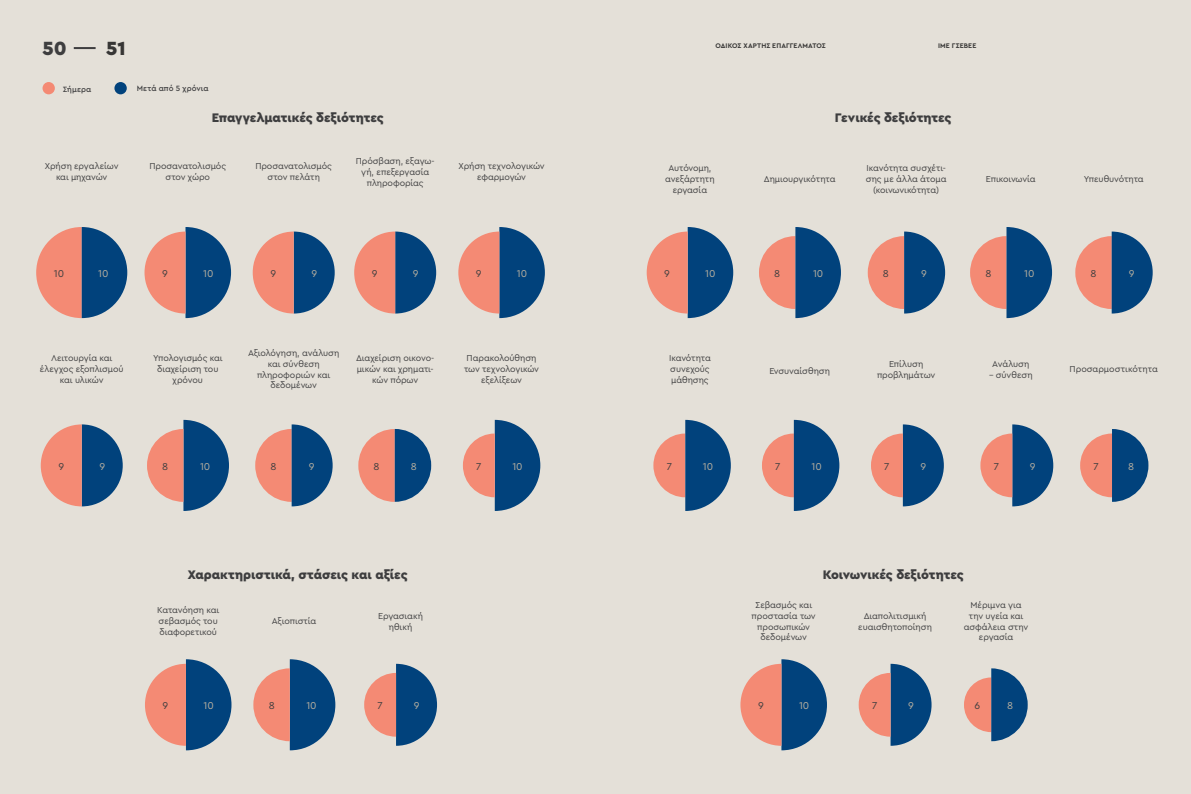
<style>
.page{position:relative;width:1191px;height:794px;background:#e4e0d8}
.page>*{position:absolute;margin:0;border:0;box-sizing:border-box;transform-origin:0 0}
.t1{font:900 20px "Cera Pro";color:#3e3e3f}
.t2{font:900 13px "Cera Pro";letter-spacing:-.005em;color:#3e3e3f}
.t3{font:10.4px "Cera Pro";letter-spacing:-.01em;color:#b9b09f}
.t4{font:10.4px "Cera Pro";color:#3e3e3f}
.t5{font:9px/10.8px "Cera Pro";letter-spacing:-.01em;color:#3e3e3f;text-align:center}
.t6{font:500 8px "Cera Pro";letter-spacing:.01em;color:#3e3e3f}
.t7{font:700 7px "Cera Pro";letter-spacing:.015em;color:#3e3e3f}
</style>
<div class="page">
<hr style="left:74px;top:47px;width:22px;height:2px;background:#3e3e3f">
<svg style="left:253px;top:231px;width:82px;height:82px"></svg>
<svg style="left:354px;top:231px;width:82px;height:82px"></svg>
<svg style="left:41px;top:424px;width:82px;height:82px"></svg>
<div style="left:43px;top:82px;width:12px;height:12px;background:#f48a74;border-radius:50%"></div>
<div style="left:114px;top:82px;width:13px;height:12px;background:#01427c;border-radius:50%"></div>
<svg style="left:463px;top:420px;width:77px;height:91px"></svg>
<svg style="left:867px;top:231px;width:78px;height:82px"></svg>
<svg style="left:1075px;top:231px;width:77px;height:82px"></svg>
<svg style="left:255px;top:424px;width:78px;height:82px"></svg>
<svg style="left:36px;top:227px;width:91px;height:91px"></svg>
<svg style="left:144px;top:227px;width:87px;height:91px"></svg>
<svg style="left:458px;top:227px;width:87px;height:91px"></svg>
<svg style="left:147px;top:420px;width:82px;height:91px"></svg>
<svg style="left:358px;top:429px;width:73px;height:73px"></svg>
<svg style="left:646px;top:227px;width:87px;height:91px"></svg>
<svg style="left:759px;top:227px;width:82px;height:91px"></svg>
<svg style="left:970px;top:227px;width:82px;height:91px"></svg>
<svg style="left:653px;top:420px;width:78px;height:91px"></svg>
<svg style="left:762px;top:420px;width:77px;height:91px"></svg>
<svg style="left:871px;top:424px;width:73px;height:82px"></svg>
<svg style="left:980px;top:424px;width:73px;height:82px"></svg>
<svg style="left:1080px;top:429px;width:68px;height:73px"></svg>
<svg style="left:964px;top:668px;width:63px;height:73px"></svg>
<svg style="left:740px;top:659px;width:87px;height:91px"></svg>
<svg style="left:858px;top:664px;width:73px;height:82px"></svg>
<svg style="left:145px;top:659px;width:86px;height:91px"></svg>
<svg style="left:253px;top:659px;width:82px;height:91px"></svg>
<svg style="left:364px;top:664px;width:73px;height:82px"></svg>
<p class="t1" style="left:43px;top:35px;width:26px">50</p>
<h1 class="t1" style="left:106px;top:35px;width:21px">51</h1>
<p class="t7" style="left:715px;top:41px;width:112px">ΟΔΙΚΟΣ ΧΑΡΤΗΣ ΕΠΑΓΓΕΛΜΑΤΟΣ</p>
<p class="t7" style="left:938px;top:41px;width:40px">ΙΜΕ ΓΣΕΒΕΕ</p>
<p class="t6" style="left:63px;top:84px;width:30px">Σήμερα</p>
<p class="t6" style="left:137px;top:83px;width:73px">Μετά από 5 χρόνια</p>
<p class="t5" style="left:45px;top:160px;width:75px">Χρήση εργαλείων και μηχανών</p>
<p class="t2" style="left:212px;top:109px;width:173px">Επαγγελματικές δεξιότητες</p>
<p class="t5" style="left:149px;top:160px;width:78px">Προσανατολισμός στον χώρο</p>
<p class="t5" style="left:356px;top:155px;width:80px">Πρόσβαση, εξαγω&shy;γή, επεξεργασία πληροφορίας</p>
<p class="t5" style="left:255px;top:160px;width:78px">Προσανατολισμός στον πελάτη</p>
<p class="t5" style="left:458px;top:160px;width:88px">Χρήση τεχνολογικών εφαρμογών</p>
<p class="t2" style="left:835px;top:109px;width:118px">Γενικές δεξιότητες</p>
<p class="t5" style="left:668px;top:163px;width:44px">Αυτόνομη,</p>
<p class="t5" style="left:665px;top:173px;width:51px">ανεξάρτητη εργασία</p>
<p class="t5" style="left:764px;top:173px;width:73px">Δημιουργικότητα</p>
<p class="t5" style="left:1083px;top:173px;width:62px">Υπευθυνότητα</p>
<p class="t5" style="left:866px;top:163px;width:82px">Ικανότητα συσχέτι&shy;σης με άλλα άτομα (κοινωνικότητα)</p>
<p class="t5" style="left:986px;top:173px;width:51px">Επικοινωνία</p>
<p class="t4" style="left:54px;top:266px;width:12px">10</p>
<p class="t3" style="left:98px;top:266px;width:12px">10</p>
<p class="t4" style="left:162px;top:266px;width:7px">9</p>
<p class="t3" style="left:203px;top:266px;width:12px">10</p>
<p class="t4" style="left:476px;top:266px;width:7px">9</p>
<p class="t3" style="left:517px;top:266px;width:12px">10</p>
<p class="t4" style="left:270px;top:266px;width:7px">9</p>
<p class="t3" style="left:311px;top:266px;width:7px">9</p>
<p class="t4" style="left:372px;top:266px;width:7px">9</p>
<p class="t3" style="left:413px;top:266px;width:7px">9</p>
<p class="t4" style="left:664px;top:266px;width:7px">9</p>
<p class="t3" style="left:705px;top:266px;width:12px">10</p>
<p class="t4" style="left:774px;top:266px;width:8px">8</p>
<p class="t3" style="left:813px;top:266px;width:12px">10</p>
<p class="t4" style="left:985px;top:266px;width:8px">8</p>
<p class="t3" style="left:1024px;top:266px;width:12px">10</p>
<p class="t4" style="left:883px;top:266px;width:8px">8</p>
<p class="t3" style="left:921px;top:266px;width:7px">9</p>
<p class="t4" style="left:1090px;top:266px;width:8px">8</p>
<p class="t3" style="left:1128px;top:266px;width:7px">9</p>
<p class="t5" style="left:40px;top:352px;width:85px">Λειτουργία και έλεγχος εξοπλισμού και υλικών</p>
<p class="t5" style="left:153px;top:352px;width:71px">Υπολογισμός και διαχείριση του χρόνου</p>
<p class="t5" style="left:248px;top:347px;width:93px">Αξιολόγηση, ανάλυση και σύνθεση πληροφοριών και δεδομένων</p>
<p class="t5" style="left:356px;top:352px;width:80px">Διαχείριση οικονο&shy;μικών και χρηματι&shy;κών πόρων</p>
<p class="t5" style="left:464px;top:352px;width:77px">Παρακολούθηση των τεχνολογικών εξελίξεων</p>
<p class="t5" style="left:669px;top:352px;width:43px;text-align:left">Iκανότητα συνεχούς μάθησης</p>
<p class="t5" style="left:769px;top:365px;width:62px">Ενσυναίσθηση</p>
<p class="t5" style="left:877px;top:358px;width:60px">Επίλυση προβλημάτων</p>
<p class="t5" style="left:992px;top:358px;width:39px">Ανάλυση</p>
<p class="t5" style="left:989px;top:369px;width:45px">– σύνθεση</p>
<p class="t5" style="left:1069px;top:363px;width:90px">Προσαρμοστικότητα</p>
<p class="t4" style="left:58px;top:459px;width:7px">9</p>
<p class="t3" style="left:99px;top:459px;width:7px">9</p>
<p class="t4" style="left:162px;top:459px;width:8px">8</p>
<p class="t3" style="left:200px;top:459px;width:12px">10</p>
<p class="t4" style="left:374px;top:459px;width:8px">8</p>
<p class="t3" style="left:411px;top:459px;width:8px">8</p>
<p class="t4" style="left:270px;top:459px;width:8px">8</p>
<p class="t3" style="left:309px;top:459px;width:7px">9</p>
<p class="t4" style="left:476px;top:459px;width:7px">7</p>
<p class="t3" style="left:512px;top:459px;width:12px">10</p>
<p class="t4" style="left:666px;top:459px;width:7px">7</p>
<p class="t3" style="left:703px;top:459px;width:12px">10</p>
<p class="t4" style="left:775px;top:459px;width:7px">7</p>
<p class="t3" style="left:811px;top:459px;width:12px">10</p>
<p class="t4" style="left:884px;top:459px;width:7px">7</p>
<p class="t3" style="left:920px;top:459px;width:7px">9</p>
<p class="t4" style="left:993px;top:459px;width:7px">7</p>
<p class="t3" style="left:1030px;top:459px;width:7px">9</p>
<p class="t4" style="left:1093px;top:459px;width:7px">7</p>
<p class="t3" style="left:1128px;top:459px;width:8px">8</p>
<p class="t2" style="left:188px;top:566px;width:221px">Χαρακτηριστικά, στάσεις και αξίες</p>
<p class="t5" style="left:157px;top:604px;width:64px;text-align:left">Κατανόηση και σεβασμός του διαφορετικού</p>
<p class="t5" style="left:272px;top:615px;width:46px">Αξιοπιστία</p>
<p class="t5" style="left:378px;top:610px;width:46px">Εργασιακή ηθική</p>
<p class="t2" style="left:822px;top:566px;width:143px">Κοινωνικές δεξιότητες</p>
<p class="t5" style="left:751px;top:599px;width:66px">Σεβασμός και προστασία των προσωπικών δεδομένων</p>
<p class="t5" style="left:858px;top:610px;width:75px">Διαπολιτισμική ευαισθητοποίηση</p>
<p class="t5" style="left:964px;top:599px;width:66px">Μέριμνα για την υγεία και ασφάλεια στην εργασία</p>
<p class="t4" style="left:163px;top:698px;width:7px">9</p>
<p class="t3" style="left:204px;top:698px;width:12px">10</p>
<p class="t4" style="left:269px;top:698px;width:8px">8</p>
<p class="t3" style="left:306px;top:698px;width:12px">10</p>
<p class="t4" style="left:377px;top:698px;width:7px">7</p>
<p class="t3" style="left:414px;top:698px;width:7px">9</p>
<p class="t4" style="left:758px;top:698px;width:7px">9</p>
<p class="t3" style="left:799px;top:698px;width:12px">10</p>
<p class="t4" style="left:872px;top:698px;width:7px">7</p>
<p class="t3" style="left:908px;top:698px;width:7px">9</p>
<p class="t4" style="left:974px;top:698px;width:7px">6</p>
<p class="t3" style="left:1007px;top:698px;width:8px">8</p>
</div>
